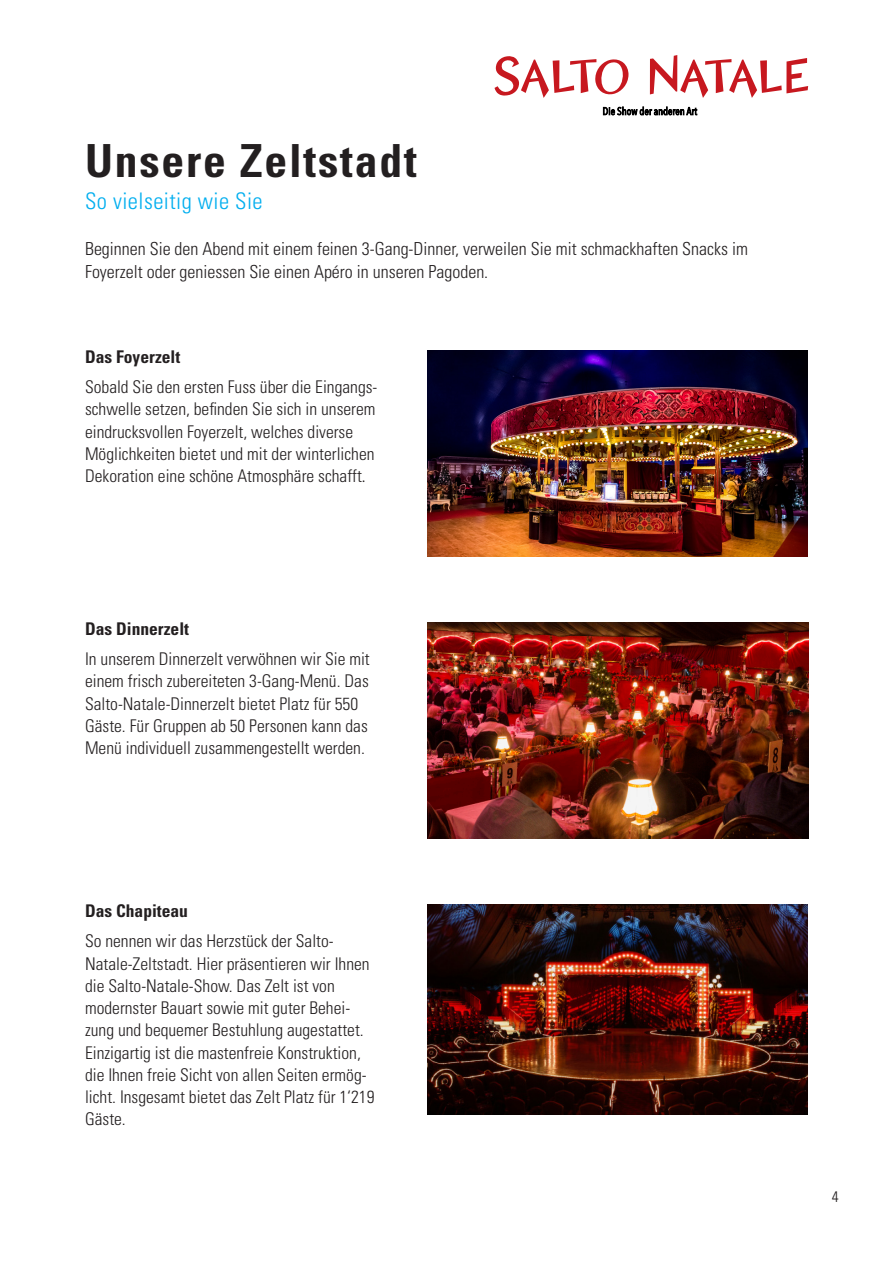
<style>
.page{position:relative;width:893px;height:1263px;background:#fff}
.page>*{position:absolute;margin:0;border:0;box-sizing:border-box;transform-origin:0 0}
.Grosse_Titel{font:700 condensed 45.6px "Univers LT Std";letter-spacing:.04em;color:#231f20}
.t1{font:300 condensed 22.8px "Univers LT Std";letter-spacing:.02em;color:#00aeef}
.t2{font:300 condensed 18px/22.8px "Univers LT Std";color:#231f20}
.t3{font:300 condensed 17.55px/22.2px "Univers LT Std";color:#231f20}
.t4{font:700 condensed 17.55px "Univers LT Std";color:#231f20}
.t5{font:condensed 15px "Avenir Next LT Pro";color:#231f20}
.s1{font-family:"Avenir Next LT Pro";font-weight:400}
</style>
<div class="page">
<svg style="left:650px;top:55px;width:158px;height:43px"></svg>
<svg style="left:494px;top:56px;width:135px;height:42px"></svg>
<svg style="left:603px;top:107px;width:94px;height:8px"></svg>
<img style="left:428px;top:350px;width:380px;height:206px">
<img style="left:428px;top:622px;width:380px;height:217px">
<img style="left:428px;top:904px;width:380px;height:210px">
<p class="Grosse_Titel" style="left:85px;top:132px;width:333px">Unsere Zeltstadt</p>
<p class="t1" style="left:85px;top:187px;width:179px">So vielseitig wie Sie</p>
<p class="t2" style="left:85px;top:237px;width:664px">Beginnen Sie den Abend mit einem feinen 3-Gang-Dinner, verweilen Sie mit schmackhaften Snacks im<br>Foyerzelt oder geniessen Sie einen Apéro in unseren Pagoden.</p>
<p class="t4" style="left:85px;top:346px;width:97px">Das Foyerzelt</p>
<p class="t3" style="left:85px;top:376px;width:294px">Sobald Sie den ersten Fuss über die Eingangs&shy;schwelle setzen, befinden Sie sich in unserem eindrucksvollen Foyerzelt, welches diverse Möglichkeiten bietet und mit der winterlichen Dekoration eine schöne Atmosphäre schafft<span class="s1">.</span></p>
<p class="t4" style="left:85px;top:618px;width:106px">Das Dinnerzelt</p>
<p class="t3" style="left:85px;top:648px;width:286px;text-align:justify">In unserem Dinnerzelt verwöhnen wir Sie mit einem frisch zubereiteten 3-Gang-Menü. Das Salto-Natale-Dinnerzelt bietet Platz für 550</p>
<p class="t3" style="left:85px;top:715px;width:284px">Gäste. Für Gruppen ab 50 Personen kann das<br>Menü individuell zusammengestellt werden.</p>
<p class="t4" style="left:85px;top:900px;width:104px">Das Chapiteau</p>
<p class="t3" style="left:85px;top:930px;width:250px">So nennen wir das Herzstück der Salto-</p>
<p class="t3" style="left:85px;top:952px;width:286px">Natale-Zeltstadt. Hier präsentieren wir Ihnen die Salto-Natale-Show. Das Zelt ist von</p>
<p class="t3" style="left:85px;top:997px;width:291px">modernster Bauart sowie mit guter Behei&shy;zung und bequemer Bestuhlung augestattet.<br>Einzigartig ist die mastenfreie Konstruktion, die Ihnen freie Sicht von allen Seiten ermög&shy;licht. Insgesamt bietet das Zelt Platz für 1‘219<br>Gäste.</p>
<p class="t5" style="left:832px;top:1188px;width:9px">4</p>
</div>
